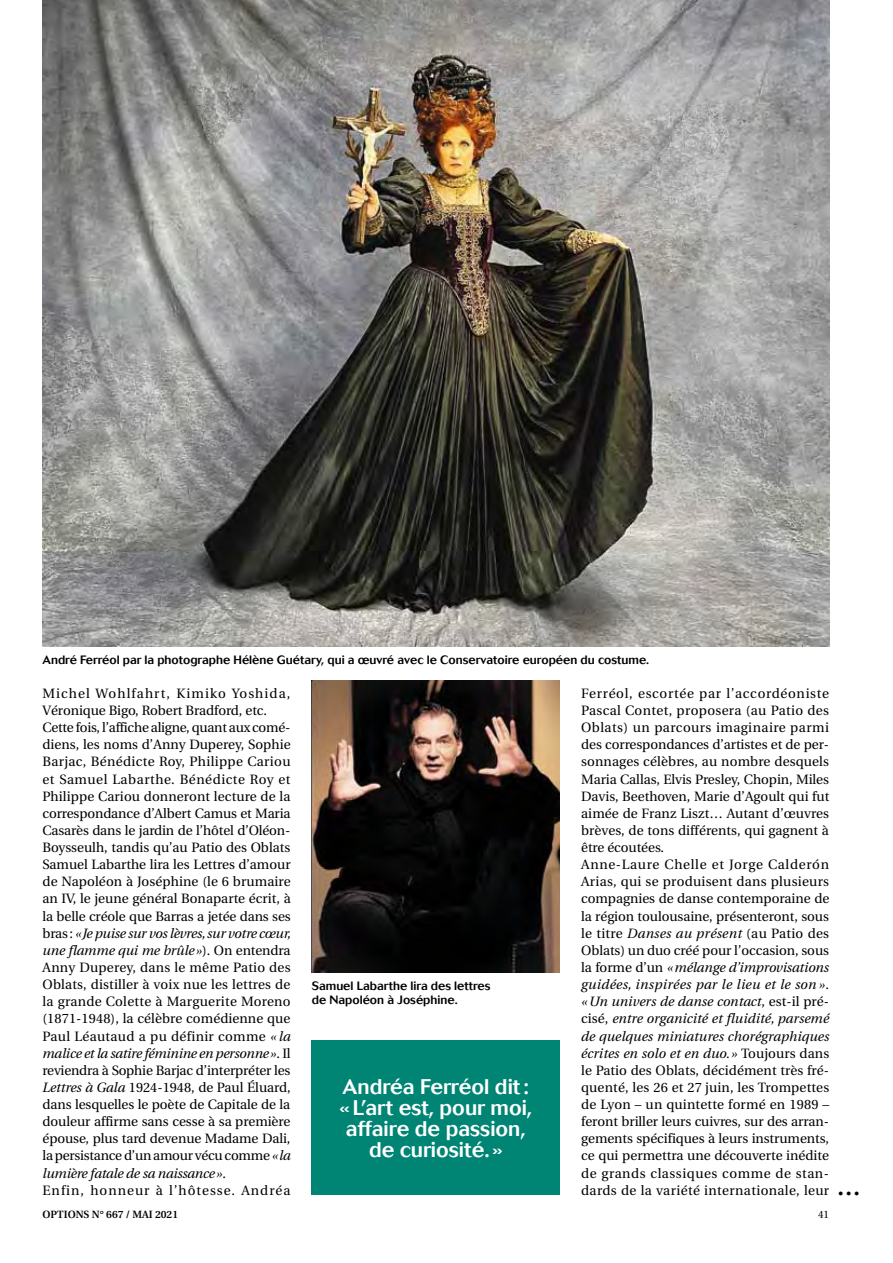
<style>
.page{position:relative;width:893px;height:1263px;background:#fff}
.page>*{position:absolute;margin:0;border:0;box-sizing:border-box;transform-origin:0 0}
.t1{font:500 24px "Cosmos";color:#000}
.t2{font:500 21px/21px "Cosmos";color:#fff;text-align:center}
.t3{font:13.5px/17.1px "Utopia";color:#000}
.t4{font:500 12px/14.2px "Cosmos";color:#000}
.t5{font:600 10.5px "Utopia";color:#000}
.t6{font:10.5px "Utopia";color:#000}
.s1{font-style:italic}
</style>
<div class="page">
<img style="left:43px;top:0;width:786px;height:646px">
<img style="left:312px;top:681px;width:248px;height:291px">
<div style="left:312px;top:1040px;width:248px;height:155px;background:#008474"></div>
<p class="t4" style="left:43px;top:653px;width:608px">André Ferréol par la photographe Hélène Guétary, qui a œuvré avec le Conservatoire européen du costume.</p>
<p class="t3" style="left:43px;top:685px;width:250px">Michel Wohlfahrt, Kimiko Yoshida, Véronique Bigo, Robert Bradford, etc.<br>Cette fois, l’affiche aligne, quant aux comé&shy;diens, les noms d’Anny Duperey, Sophie Barjac, Bénédicte Roy, Philippe Cariou et Samuel Labarthe. Bénédicte Roy et Philippe Cariou donneront lecture de la correspondance d’Albert Camus et Maria Casarès dans le jardin de l’hôtel d’Oléon-Boysseulh, tandis qu’au Patio des Oblats Samuel Labarthe lira les Lettres d’amour de Napoléon à Joséphine (le 6 brumaire an IV, le jeune général Bonaparte écrit, à la belle créole que Barras a jetée dans ses bras: <span class="s1">«Je puise sur vos lèvres, sur votre cœur, une flamme qui me brûle»</span>). On entendra Anny Duperey, dans le même Patio des Oblats, distiller à voix nue les lettres de la grande Colette à Marguerite Moreno (1871-1948), la célèbre comédienne que Paul Léautaud a pu définir comme <span class="s1">« la malice et la satire féminine en personne»</span>. Il reviendra à Sophie Barjac d’interpréter les <span class="s1">Lettres à Gala</span> 1924-1948, de Paul Éluard, dans lesquelles le poète de Capitale de la douleur affirme sans cesse à sa première épouse, plus tard devenue Madame Dali, la persistance d’un amour vécu comme <span class="s1">«la lumière fatale de sa naissance»</span>.<br>Enfin, honneur à l’hôtesse. Andréa</p>
<p class="t5" style="left:43px;top:1208px;width:137px">OPTIONS N° 667 / MAI 2021</p>
<p class="t4" style="left:312px;top:978px;width:180px">Samuel Labarthe lira des lettres de Napoléon à Joséphine.</p>
<h2 class="t2" style="left:340px;top:1076px;width:194px">Andréa Ferréol dit: «L’art est, pour moi, affaire de passion, de curiosité. »</h2>
<p class="t3" style="left:581px;top:685px;width:250px">Ferréol, escortée par l’accordéoniste Pascal Contet, proposera (au Patio des Oblats) un parcours imaginaire parmi des correspondances d’artistes et de per&shy;sonnages célèbres, au nombre desquels Maria Callas, Elvis Presley, Chopin, Miles Davis, Beethoven, Marie d’Agoult qui fut aimée de Franz Liszt… Autant d’œuvres brèves, de tons différents, qui gagnent à être écoutées.<br>Anne-Laure Chelle et Jorge Calderón Arias, qui se produisent dans plusieurs compagnies de danse contemporaine de la région toulousaine, présenteront, sous le titre <span class="s1">Danses au présent</span> (au Patio des Oblats) un duo créé pour l’occasion, sous la forme d’un <span class="s1">«mélange d’improvisations guidées, inspirées par le lieu et le son »</span>. <span class="s1">«Un univers de danse contact</span>, est-il pré&shy;cisé, <span class="s1">entre organicité et fluidité, parsemé de quelques miniatures chorégraphiques écrites en solo et en duo.»</span> Toujours dans le Patio des Oblats, décidément très fré&shy;quenté, les 26 et 27 juin, les Trompettes de Lyon – un quintette formé en 1989 – feront briller leurs cuivres, sur des arran&shy;gements spécifiques à leurs instruments, ce qui permettra une découverte inédite de grands classiques comme de stan&shy;dards de la variété internationale, leur</p>
<p class="t6" style="left:818px;top:1208px;width:13px">41</p>
<h1 class="t1" style="left:837px;top:1173px;width:25px">…</h1>
</div>
